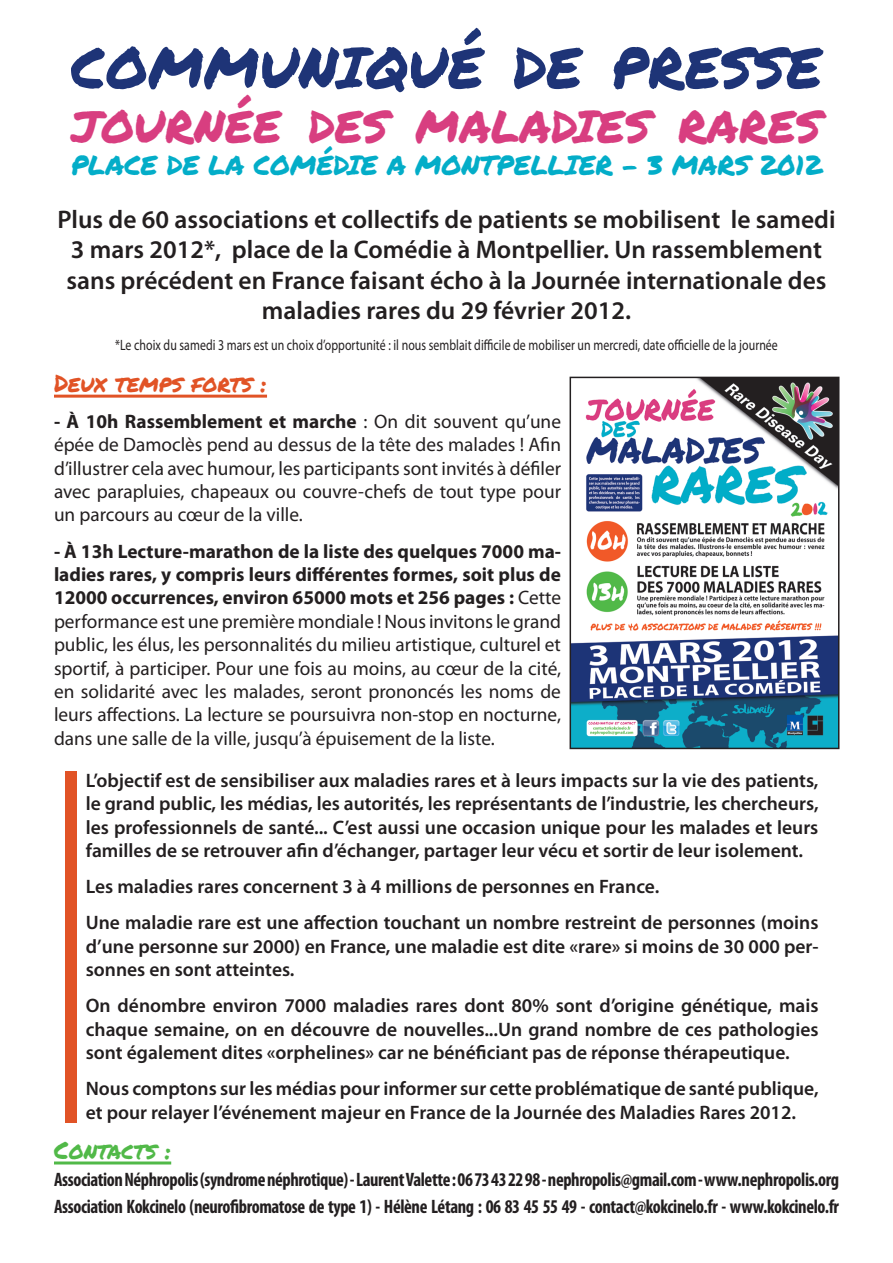
<style>
.page{position:relative;width:893px;height:1263px;background:#fff}
.page>*{position:absolute;margin:0;border:0;box-sizing:border-box;transform-origin:0 0}
.t1{font:57px "Permanent Marker";color:#1e3477}
.t2{font:45px "Permanent Marker";color:#d83e80}
.t3{font:27px "Permanent Marker";color:#03adc8}
.t4{font:600 25.5px/30.6px "Myriad Pro";color:#231f20;text-align:center}
.t5{font:24px "Permanent Marker";color:#e15326}
.t6{font:24px "Permanent Marker";color:#51b948}
.t7{font:600 19.5px/23.4px "Myriad Pro";color:#231f20;text-align:justify}
.t8{font:19.5px/23.4px "Myriad Pro";color:#231f20;text-align:justify}
.t9{font:700 condensed 19.5px "Myriad Pro";letter-spacing:-.02em;color:#231f20;scale:.95 1}
.t10{font:15px "Myriad Pro";letter-spacing:.005em;color:#231f20;scale:.79 1}
.s1{font-weight:700}
</style>
<div class="page">
<hr style="left:54px;top:395px;width:213px;height:3px;background:#e15326">
<hr style="left:54px;top:1161px;width:117px;height:3px;background:#51b948">
<div style="left:65px;top:771px;width:12px;height:352px;background:#e15326"></div>
<img style="left:573px;top:380px;width:263px;height:366px">
<div style="left:570px;top:377px;width:269px;height:372px;border:2px solid #231f20"></div>
<p class="t1" style="left:71px;top:25px;width:752px">COMMUNIQUÉ DE PRESSE</p>
<p class="t2" style="left:71px;top:93px;width:752px">JOURNÉE DES MALADIES RARES</p>
<p class="t3" style="left:71px;top:145px;width:752px">PLACE DE LA COMÉDIE A MONTPELLIER - 3 MARS 2012</p>
<p class="t4" style="left:57px;top:203px;width:780px">Plus de 60 associations et collectifs de patients se mobilisent le samedi 3 mars 2012*, place de la Comédie à Montpellier. Un rassemblement sans précédent en France faisant écho à la Journée internationale des maladies rares du 29 février 2012.</p>
<p class="t10" style="left:115px;top:336px;width:840px">*Le choix du samedi 3 mars est un choix d’opportunité : il nous semblait difficile de mobiliser un mercredi, date officielle de la journée</p>
<p class="t5" style="left:54px;top:365px;width:215px">Deux temps forts :</p>
<p class="t8" style="left:54px;top:409px;width:509px"><span class="s1">- À 10h Rassemblement et marche</span> : On dit souvent qu’une épée de Damoclès pend au dessus de la tête des malades ! Afin d’illustrer cela avec humour, les participants sont invités à défiler avec parapluies, chapeaux ou couvre-chefs de tout type pour un parcours au cœur de la ville.</p>
<p class="t8" style="left:54px;top:539px;width:509px"><span class="s1">- À 13h Lecture-marathon de la liste des quelques 7000 ma&shy;ladies rares, y compris leurs différentes formes, soit plus de 12000 occurrences, environ 65000 mots et 256 pages :</span> Cette performance est une première mondiale ! Nous invitons le grand public, les élus, les personnalités du milieu artistique, culturel et sportif, à participer. Pour une fois au moins, au cœur de la cité, en solidarité avec les malades, seront prononcés les noms de leurs affections. La lecture se poursuivra non-stop en nocturne, dans une salle de la ville, jusqu’à épuisement de la liste.</p>
<p class="t7" style="left:86px;top:768px;width:734px">L’objectif est de sensibiliser aux maladies rares et à leurs impacts sur la vie des patients, le grand public, les médias, les autorités, les représentants de l’industrie, les chercheurs, les professionnels de santé... C’est aussi une occasion unique pour les malades et leurs familles de se retrouver afin d’échanger, partager leur vécu et sortir de leur isolement.</p>
<p class="t7" style="left:86px;top:874px;width:575px">Les maladies rares concernent 3 à 4 millions de personnes en France.</p>
<p class="t7" style="left:86px;top:911px;width:734px">Une maladie rare est une affection touchant un nombre restreint de personnes (moins d’une personne sur 2000) en France, une maladie est dite «rare» si moins de 30 000 per&shy;sonnes en sont atteintes.</p>
<p class="t7" style="left:86px;top:993px;width:734px">On dénombre environ 7000 maladies rares dont 80% sont d’origine génétique, mais chaque semaine, on en découvre de nouvelles...Un grand nombre de ces pathologies sont également dites «orphelines» car ne bénéficiant pas de réponse thérapeutique.</p>
<p class="t7" style="left:86px;top:1076px;width:734px">Nous comptons sur les médias pour informer sur cette problématique de santé publique, et pour relayer l’événement majeur en France de la Journée des Maladies Rares 2012.</p>
<p class="t6" style="left:54px;top:1132px;width:119px">Contacts :</p>
<p class="t9" style="left:54px;top:1167px;width:828px">Association Néphropolis (syndrome néphrotique) - Laurent Valette : 06 73 43 22 98 - nephropolis@gmail.com - www.nephropolis.org</p>
<p class="t9" style="left:54px;top:1194px;width:828px">Association Kokcinelo (neurofibromatose de type 1) - Hélène Létang : 06 83 45 55 49 - contact@kokcinelo.fr - www.kokcinelo.fr</p>
</div>
